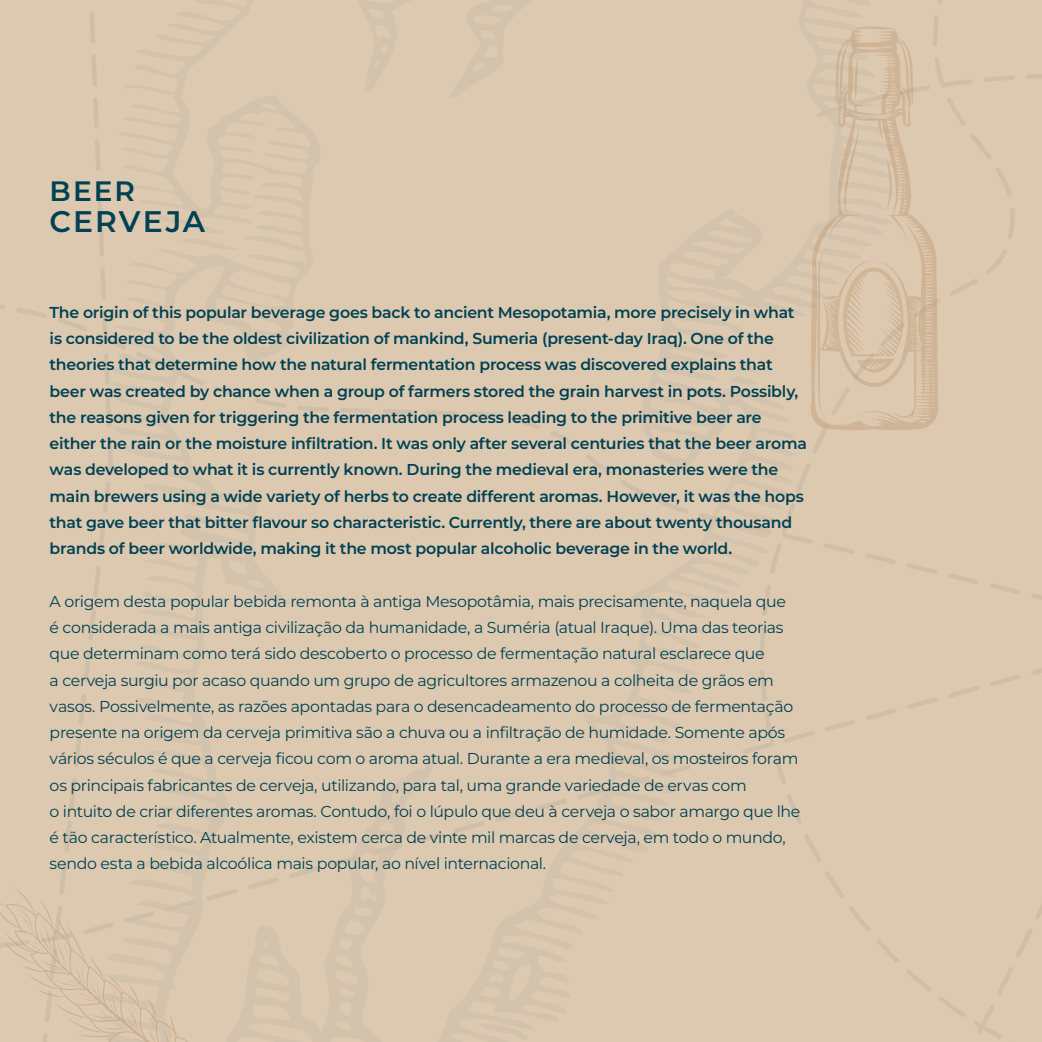
<style>
.page{position:relative;width:1042px;height:1042px;background:#dcc9b0}
.page>*{position:absolute;margin:0;border:0;box-sizing:border-box;transform-origin:0 0}
.t1{font:600 29.75px "Montserrat";letter-spacing:.065em;color:#004154}
.t2{font:600 28px "Montserrat";color:#004154}
.t3{font:15.75px/26.2px "Montserrat";letter-spacing:-.02em;color:#004154}
.t4{font:600 15.75px/26.2px "Montserrat";letter-spacing:-.015em;color:#004154}
</style>
<div class="page">
<svg style="left:810px;top:26px;width:128px;height:404px;background:#d7c2a8"></svg>
<svg style="left:0;top:886px;width:313px;height:156px;background:#d9c6ad"></svg>
<h2 class="t2" style="left:50px;top:172px;width:87px">BEER</h2>
<h1 class="t1" style="left:50px;top:202px;width:157px">CERVEJA</h1>
<p class="t4" style="left:50px;top:299px;width:759px">The origin of this popular beverage goes back to ancient Mesopotamia, more precisely in what is considered to be the oldest civilization of mankind, Sumeria (present-day Iraq). One of the theories that determine how the natural fermentation process was discovered explains that beer was created by chance when a group of farmers stored the grain harvest in pots. Possibly, the reasons given for triggering the fermentation process leading to the primitive beer are either the rain or the moisture infiltration. It was only after several centuries that the beer aroma was developed to what it is currently known. During the medieval era, monasteries were the main brewers using a wide variety of herbs to create different aromas. However, it was the hops that gave beer that bitter flavour so characteristic. Currently, there are about twenty thousand brands of beer worldwide, making it the most popular alcoholic beverage in the world.</p>
<p class="t3" style="left:50px;top:588px;width:752px">A origem desta popular bebida remonta à antiga Mesopotâmia, mais precisamente, naquela que<br>é considerada a mais antiga civilização da humanidade, a Suméria (atual Iraque). Uma das teorias que determinam como terá sido descoberto o processo de fermentação natural esclarece que<br>a cerveja surgiu por acaso quando um grupo de agricultores armazenou a colheita de grãos em vasos. Possivelmente, as razões apontadas para o desencadeamento do processo de fermentação presente na origem da cerveja primitiva são a chuva ou a infiltração de humidade. Somente após vários séculos é que a cerveja ficou com o aroma atual. Durante a era medieval, os mosteiros foram os principais fabricantes de cerveja, utilizando, para tal, uma grande variedade de ervas com<br>o intuito de criar diferentes aromas. Contudo, foi o lúpulo que deu à cerveja o sabor amargo que lhe é tão característico. Atualmente, existem cerca de vinte mil marcas de cerveja, em todo o mundo, sendo esta a bebida alcoólica mais popular, ao nível internacional.</p>
</div>
